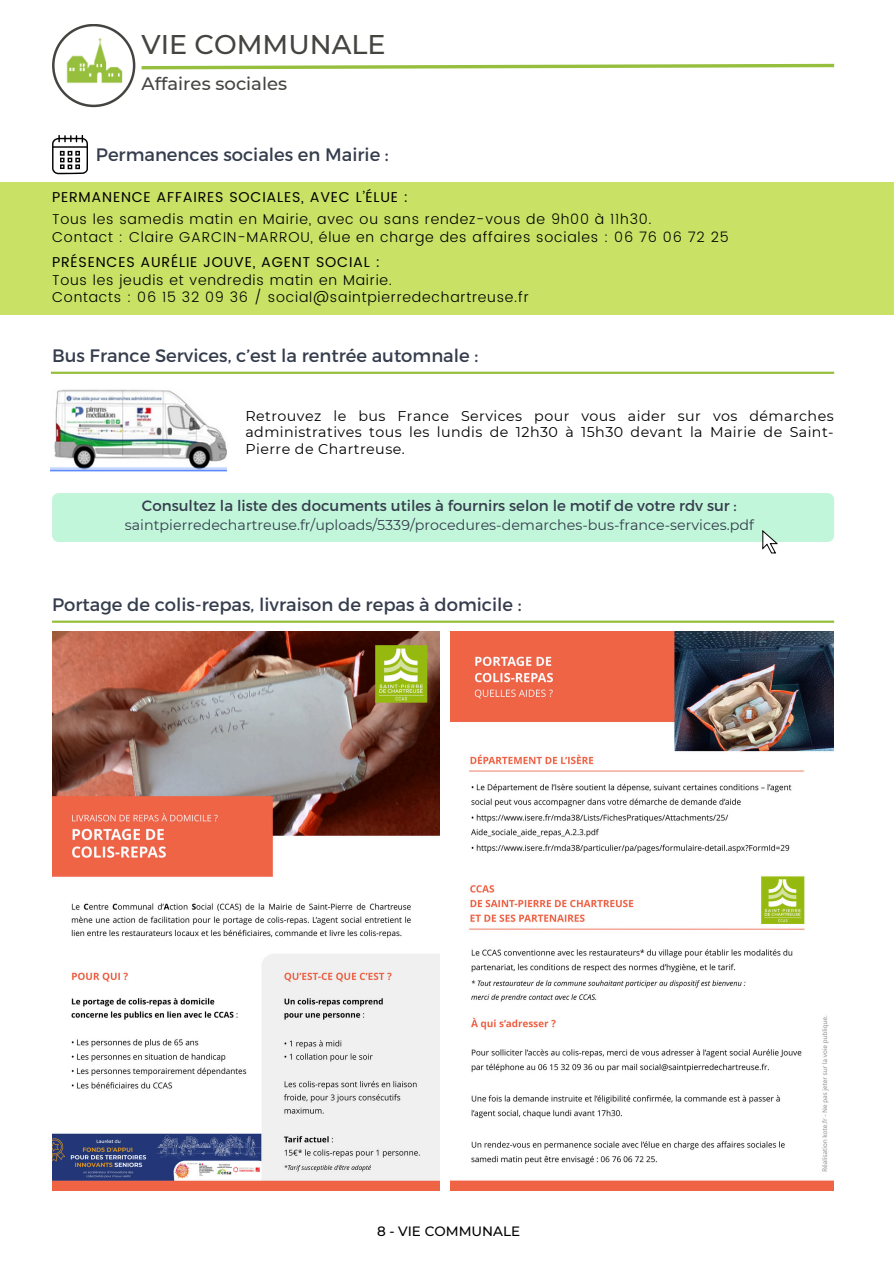
<style>
.page{position:relative;width:894px;height:1264px;background:#fff}
.page>*{position:absolute;margin:0;border:0;box-sizing:border-box;transform-origin:0 0}
.t1{font:500 27px "Montserrat";color:#444440}
.t2{font:18px "Montserrat";color:#353d4d}
.t3{font:500 18px "Montserrat";color:#444440}
.t4{font:15px "Montserrat";color:#353d4d}
.t5{font:300 14.25px/17.5px "Poppins";letter-spacing:.055em;color:#000}
.t6{font:14.25px/16.8px "Montserrat";letter-spacing:.03em;color:#000;text-align:justify}
.t7{font:14.25px "Montserrat";color:#353d4d}
.t8{font:14.25px "Poppins";letter-spacing:.055em;color:#000}
.t9{font:500 13.5px "Montserrat";color:#000}
</style>
<div class="page">
<div style="left:0;top:182px;width:893px;height:132px;background:#c9e265"></div>
<svg style="left:52px;top:135px;width:36px;height:39px"></svg>
<img style="left:52px;top:631px;width:387px;height:558px">
<img style="left:450px;top:631px;width:383px;height:558px">
<img style="left:51px;top:389px;width:177px;height:83px">
<svg style="left:52px;top:493px;width:781px;height:60px"></svg>
<hr style="left:51px;top:371px;width:782px;height:3px;background:#96bf3d">
<hr style="left:52px;top:620px;width:781px;height:3px;background:#96bf3d">
<svg style="left:52px;top:24px;width:783px;height:83px"></svg>
<img style="left:62px;top:34px;width:63px;height:63px">
<h3 class="t1" style="left:141px;top:28px;width:245px">VIE COMMUNALE</h3>
<p class="t3" style="left:141px;top:73px;width:147px">Affaires sociales</p>
<p class="t2" style="left:96px;top:143px;width:294px">Permanences sociales en Mairie :</p>
<p class="t8" style="left:52px;top:189px;width:357px">PERMANENCE AFFAIRES SOCIALES, AVEC L’ÉLUE :</p>
<p class="t5" style="left:52px;top:210px;width:678px">Tous les samedis matin en Mairie, avec ou sans rendez-vous de 9h00 à 11h30.<br>Contact : Claire GARCIN-MARROU, élue en charge des affaires sociales : 06 76 06 72 25</p>
<p class="t8" style="left:52px;top:254px;width:329px">PRÉSENCES AURÉLIE JOUVE, AGENT SOCIAL :</p>
<p class="t5" style="left:52px;top:271px;width:478px">Tous les jeudis et vendredis matin en Mairie.<br>Contacts : 06 15 32 09 36 / social@saintpierredechartreuse.fr</p>
<h3 class="t2" style="left:52px;top:344px;width:427px">Bus France Services, c’est la rentrée automnale :</h3>
<p class="t6" style="left:245px;top:407px;width:589px">Retrouvez le bus France Services pour vous aider sur vos démarches administratives tous les lundis de 12h30 à 15h30 devant la Mairie de Saint-Pierre de Chartreuse.</p>
<p class="t4" style="left:142px;top:496px;width:596px">Consultez la liste des documents utiles à fournirs selon le motif de votre rdv sur :</p>
<p class="t7" style="left:125px;top:516px;width:630px">saintpierredechartreuse.fr/uploads/5339/procedures-demarches-bus-france-services.pdf</p>
<p class="t2" style="left:52px;top:592px;width:471px">Portage de colis-repas, livraison de repas à domicile :</p>
<h3 class="t9" style="left:377px;top:1223px;width:145px">8 - VIE COMMUNALE</h3>
</div>
